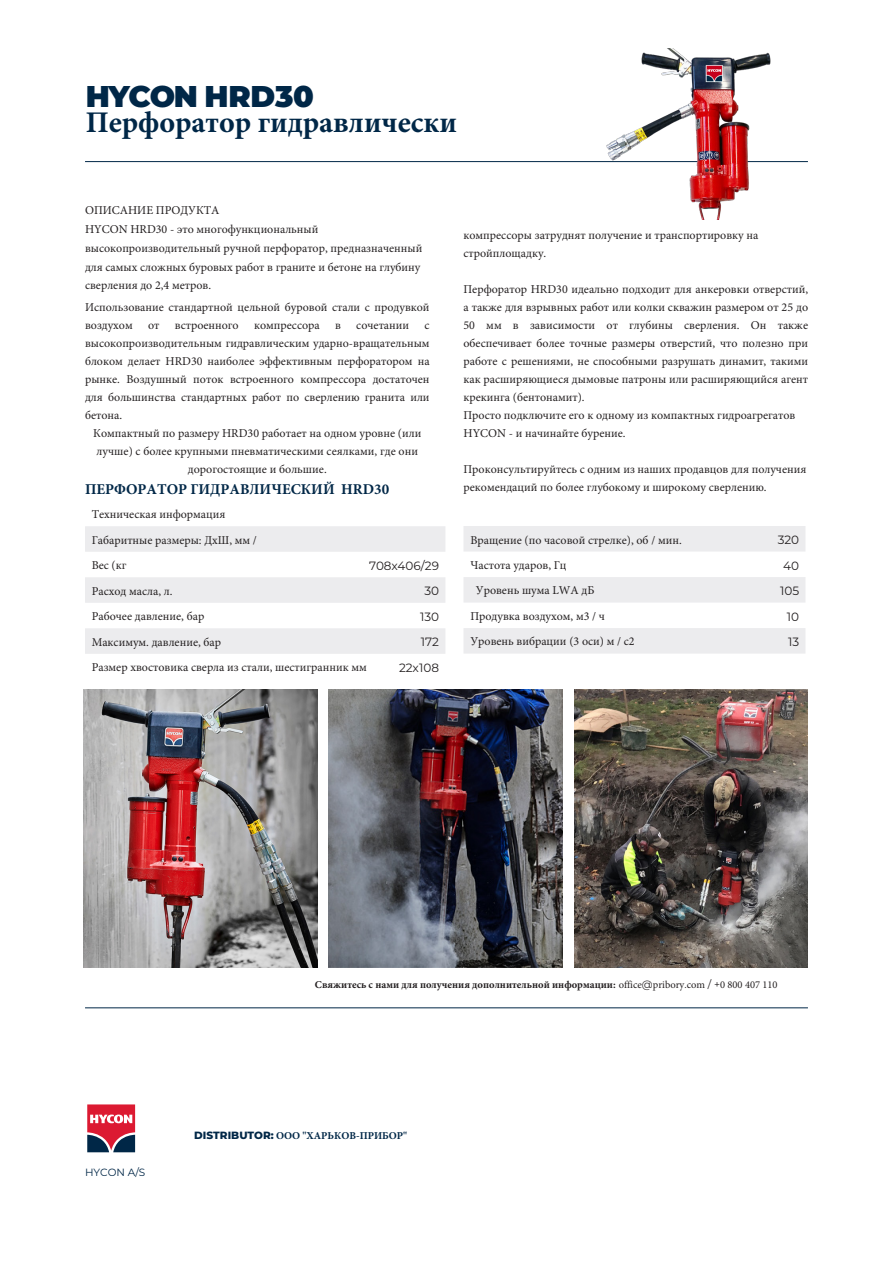
<style>
.page{position:relative;width:893px;height:1263px;background:#fff}
.page>*{position:absolute;margin:0;border:0;box-sizing:border-box;transform-origin:0 0}
.HYCON_Header{font:700 30px/25.3px "Minion Pro";color:#002747}
.t1{font:700 15px "Minion Pro";color:#002747}
.HYCON_Body{font:12px/18px "Minion Pro";color:#231f20}
.HYCON_Body-2{font:12px "Montserrat";color:#231f20}
.HYCON_Infotext{font:700 10.5px "Minion Pro";color:#231f20}
.t2{font:700 10.5px "Minion Pro";color:#002747}
.t3{font:10.5px "Montserrat";color:#002747}
.s1{font-family:"Montserrat";font-weight:900}
.s2{font-weight:400}
.s3{font-family:"Montserrat";font-weight:400}
.s4{font-family:"Montserrat";font-weight:800}
</style>
<div class="page">
<hr style="left:85px;top:161px;width:723px;height:1px;background:#002747">
<svg style="left:85px;top:526px;width:360px;height:128px;fill:#f1f1f2"></svg>
<div style="left:85px;top:577px;width:360px;height:26px;background:#ececee"></div>
<hr style="left:85px;top:1007px;width:723px;height:1px;background:#002747">
<img style="left:328px;top:690px;width:234px;height:277px">
<img style="left:574px;top:690px;width:234px;height:277px">
<img style="left:84px;top:690px;width:234px;height:277px">
<img style="left:599px;top:49px;width:182px;height:170px">
<svg style="left:87px;top:1104px;width:49px;height:49px;background:#ae4d61"></svg>
<div style="left:464px;top:526px;width:341px;height:25px;background:#ececee"></div>
<svg style="left:464px;top:577px;width:341px;height:77px"></svg>
<p class="HYCON_Header" style="left:86px;top:84px;width:373px"><span class="s1">HYCON HRD30<br></span>Перфоратор гидравлически</p>
<p class="HYCON_Body" style="left:85px;top:201px;width:339px;line-height:18.8px">ОПИСАНИЕ ПРОДУКТА<br>HYCON HRD30 - это многофункциональный высокопроизводительный ручной перфоратор, предназначенный для самых сложных буровых работ в граните и бетоне на глубину сверления до 2,4 метров.</p>
<p class="HYCON_Body" style="left:85px;top:299px;width:346px">Использование стандартной цельной буровой стали с продувкой воздухом</p>
<p class="HYCON_Body" style="left:148px;top:317px;width:13px">от</p>
<p class="HYCON_Body" style="left:175px;top:317px;width:65px">встроенного</p>
<p class="HYCON_Body" style="left:254px;top:317px;width:67px">компрессора</p>
<p class="HYCON_Body" style="left:335px;top:317px;width:7px">в</p>
<p class="HYCON_Body" style="left:356px;top:317px;width:54px">сочетании</p>
<p class="HYCON_Body" style="left:85px;top:317px;width:346px;text-align:justify;text-indent:339px">с высокопроизводительным гидравлическим ударно-вращательным блоком делает HRD30 наиболее эффективным перфоратором на рынке. Воздушный поток встроенного компрессора достаточен для большинства стандартных работ по сверлению гранита или бетона.</p>
<p class="HYCON_Body" style="left:93px;top:425px;width:330px;text-align:center">Компактный по размеру HRD30 работает на одном уровне (или лучше) с более крупными пневматическими сеялками, где они дорогостоящие и большие.</p>
<p class="t1" style="left:85px;top:479px;width:306px">ПЕРФОРАТОР ГИДРАВЛИЧЕСКИЙ HRD30</p>
<p class="HYCON_Body" style="left:92px;top:502px;width:277px;line-height:25.5px">Техническая информация<br>Габаритные размеры: ДхШ, мм /<br>Вес (кг<br>Расход масла, л.<br>Рабочее давление, бар<br>Максимум. давление, бар<br>Размер хвостовика сверла из стали, шестигранник мм</p>
<p class="HYCON_Body-2" style="left:369px;top:557px;width:71px">708x406/29</p>
<p class="HYCON_Body-2" style="left:424px;top:583px;width:16px">30</p>
<p class="HYCON_Body-2" style="left:420px;top:608px;width:21px">130</p>
<p class="HYCON_Body-2" style="left:421px;top:634px;width:20px">172</p>
<p class="HYCON_Body-2" style="left:399px;top:659px;width:41px">22x108</p>
<p class="HYCON_Body" style="left:463px;top:227px;width:296px">компрессоры затруднят получение и транспортировку на стройплощадку.</p>
<p class="HYCON_Body" style="left:463px;top:281px;width:346px;text-align:justify">Перфоратор HRD30 идеально подходит для анкеровки отверстий, а также для взрывных работ или колки скважин размером от 25 до 50 мм в зависимости от глубины сверления. Он также обеспечивает более точные размеры отверстий, что полезно при работе с решениями, не способными разрушать динамит, такими как расширяющиеся дымовые патроны или расширяющийся агент крекинга (бентонамит).</p>
<p class="HYCON_Body" style="left:463px;top:407px;width:333px">Просто подключите его к одному из компактных гидроагрегатов<br>HYCON - и начинайте бурение.</p>
<p class="HYCON_Body" style="left:463px;top:461px;width:344px">Проконсультируйтесь с одним из наших продавцов для получения рекомендаций по более глубокому и широкому сверлению.</p>
<p class="HYCON_Body" style="left:470px;top:531px;width:213px">Вращение (по часовой стрелке), об / мин.</p>
<p class="HYCON_Body" style="left:470px;top:556px;width:98px">Частота ударов, Гц</p>
<p class="HYCON_Body" style="left:476px;top:582px;width:120px">Уровень шума LWA дБ</p>
<p class="HYCON_Body" style="left:470px;top:607px;width:136px">Продувка воздухом, м3 / ч</p>
<p class="HYCON_Body" style="left:470px;top:632px;width:166px">Уровень вибрации (3 оси) м / с2</p>
<p class="HYCON_Body-2" style="left:788px;top:634px;width:13px">13</p>
<p class="HYCON_Body-2" style="left:778px;top:531px;width:23px">320</p>
<p class="HYCON_Body-2" style="left:783px;top:557px;width:17px">40</p>
<p class="HYCON_Body-2" style="left:780px;top:582px;width:21px">105</p>
<p class="HYCON_Body-2" style="left:787px;top:608px;width:14px">10</p>
<p class="HYCON_Infotext" style="left:315px;top:977px;width:464px">Свяжитесь с нами для получения дополнительной информации: <span class="s2">office</span><span class="s3">@</span><span class="s2">pribory</span><span class="s3">.</span><span class="s2">com</span> <span class="s3">/ +</span><span class="s2">0 800 407 110</span></p>
<p class="t3" style="left:85px;top:1165px;width:62px">HYCON A/S</p>
<p class="t2" style="left:194px;top:1128px;width:214px"><span class="s4">DISTRIBUTOR:</span> ООО "ХАРЬКОВ-ПРИБОР"</p>
</div>
